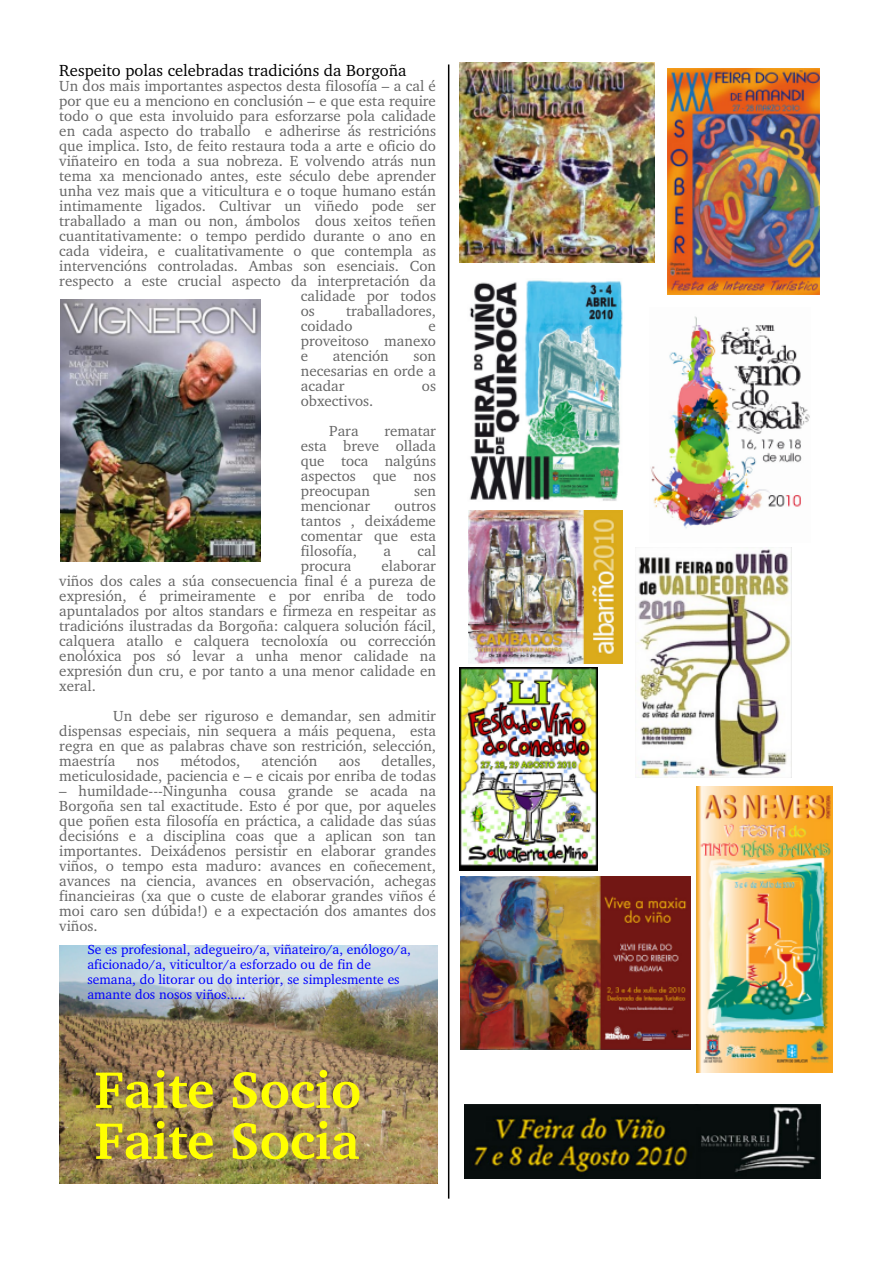
<style>
.page{position:relative;width:893px;height:1263px;background:#fff}
.page>*{position:absolute;margin:0;border:0;box-sizing:border-box;transform-origin:0 0}
.t1{font:700 52.5px/51px "Charter BT";color:#ff0}
.t2{font:16.5px "Charter BT";color:#000}
.t3{font:15px/15px "Charter BT";color:#666;text-align:justify}
.t4{font:13.5px/15px "Charter BT";color:#00f}
</style>
<div class="page">
<hr style="left:448px;top:64px;width:1px;height:1134px;background:#000">
<img style="left:60px;top:299px;width:201px;height:263px">
<img style="left:460px;top:62px;width:194px;height:200px">
<img style="left:667px;top:69px;width:152px;height:226px">
<img style="left:469px;top:280px;width:154px;height:221px">
<img style="left:650px;top:316px;width:160px;height:213px">
<img style="left:461px;top:877px;width:229px;height:172px">
<img style="left:469px;top:510px;width:153px;height:154px">
<img style="left:635px;top:549px;width:156px;height:228px">
<img style="left:459px;top:667px;width:139px;height:203px">
<img style="left:464px;top:1104px;width:356px;height:74px">
<img style="left:696px;top:787px;width:137px;height:285px">
<img style="left:60px;top:946px;width:377px;height:237px">
<p class="t2" style="left:59px;top:64px;width:349px">Respeito polas celebradas tradicións da Borgoña</p>
<p class="t3" style="left:59px;top:79px;width:378px">Un dos mais importantes aspectos desta filosofía – a cal é</p>
<p class="t3" style="left:59px;top:94px;width:378px">por que eu a menciono en conclusión – e que esta require</p>
<p class="t3" style="left:59px;top:109px;width:378px">todo o que esta involuido para esforzarse pola calidade</p>
<p class="t3" style="left:59px;top:124px;width:378px">en cada aspecto do traballo e adherirse ás restricións</p>
<p class="t3" style="left:59px;top:139px;width:378px">que implica. Isto, de feito restaura toda a arte e oficio do</p>
<p class="t3" style="left:59px;top:154px;width:378px">viñateiro en toda a sua nobreza. E volvendo atrás nun</p>
<p class="t3" style="left:59px;top:169px;width:378px">tema xa mencionado antes, este século debe aprender</p>
<p class="t3" style="left:59px;top:184px;width:378px">unha vez mais que a viticultura e o toque humano están</p>
<p class="t3" style="left:59px;top:199px;width:378px">intimamente ligados. Cultivar un viñedo pode ser</p>
<p class="t3" style="left:59px;top:214px;width:378px">traballado a man ou non, ámbolos dous xeitos teñen</p>
<p class="t3" style="left:59px;top:229px;width:378px">cuantitativamente: o tempo perdido durante o ano en</p>
<p class="t3" style="left:59px;top:244px;width:378px">cada videira, e cualitativamente o que contempla as</p>
<p class="t3" style="left:59px;top:259px;width:378px">intervencións controladas. Ambas son esenciais. Con</p>
<p class="t3" style="left:59px;top:274px;width:378px">respecto a este crucial aspecto da interpretación da</p>
<p class="t3" style="left:301px;top:289px;width:137px">calidade por todos</p>
<p class="t3" style="left:301px;top:304px;width:16px">os</p>
<p class="t3" style="left:301px;top:304px;width:137px;text-indent:45px">traballadores, coidado</p>
<p class="t3" style="left:301px;top:319px;width:137px;text-indent:128px">e proveitoso manexo e</p>
<p class="t3" style="left:333px;top:349px;width:57px">atención</p>
<p class="t3" style="left:301px;top:349px;width:137px;text-indent:113px">son necesarias en orde a acadar</p>
<p class="t3" style="left:422px;top:379px;width:16px">os</p>
<p class="t3" style="left:329px;top:387px;width:46px;line-height:30px;text-indent:-28px">obxectivos.<br>Para</p>
<p class="t3" style="left:301px;top:424px;width:137px;text-indent:83px">rematar esta breve ollada que toca nalgúns aspectos que nos preocupan</p>
<p class="t3" style="left:414px;top:484px;width:23px">sen</p>
<p class="t3" style="left:301px;top:499px;width:71px">mencionar</p>
<p class="t3" style="left:301px;top:499px;width:137px;text-indent:94px">outros tantos , deixádeme comentar que esta filosofía,</p>
<p class="t3" style="left:383px;top:544px;width:9px">a</p>
<p class="t3" style="left:417px;top:544px;width:20px">cal</p>
<p class="t3" style="left:59px;top:559px;width:378px;text-indent:322px">elaborar viños dos cales a súa consecuencia final é a pureza de expresión, é primeiramente e por enriba de todo apuntalados por altos standars e firmeza en respeitar as tradicións ilustradas da Borgoña: calquera solución fácil, calquera atallo e calquera tecnoloxía ou corrección enolóxica pos só levar a unha menor calidade na expresión dun cru, e por tanto a una menor calidade en xeral.</p>
<p class="t3" style="left:59px;top:709px;width:378px;text-indent:54px">Un debe ser riguroso e demandar, sen admitir dispensas especiais, nin sequera a máis pequena, esta regra en que as palabras chave son restrición, selección, maestría</p>
<p class="t3" style="left:301px;top:559px;width:52px">procura</p>
<p class="t3" style="left:59px;top:754px;width:378px;text-align:right">detalles,<br>meticulosidade, paciencia e – e cicais por enriba de todas</p>
<p class="t3" style="left:59px;top:784px;width:378px">– humildade---Ningunha cousa grande se acada na Borgoña sen tal exactitude. Esto é por que, por aqueles que poñen esta filosofía en práctica, a calidade das súas decisións e a disciplina coas que a aplican son tan importantes. Deixádenos persistir en elaborar grandes viños, o tempo esta maduro: avances en coñecement, avances na ciencia, avances en observación, achegas financieiras (xa que o custe de elaborar grandes viños é moi caro sen dúbida!) e a expectación dos amantes dos viños.</p>
<p class="t4" style="left:87px;top:943px;width:325px">Se es profesional, adegueiro/a, viñateiro/a, enólogo/a, aficionado/a, viticultor/a esforzado ou de fin de semana, do litorar ou do interior, se simplesmente es amante dos nosos viños.....</p>
<p class="t3" style="left:137px;top:754px;width:24px">nos</p>
<p class="t3" style="left:180px;top:754px;width:61px">métodos,</p>
<p class="t3" style="left:261px;top:754px;width:57px">atención</p>
<p class="t3" style="left:339px;top:754px;width:23px">aos</p>
<h1 class="t1" style="left:95px;top:1069px;width:268px">Faite Socio<br>Faite Socia</h1>
</div>
